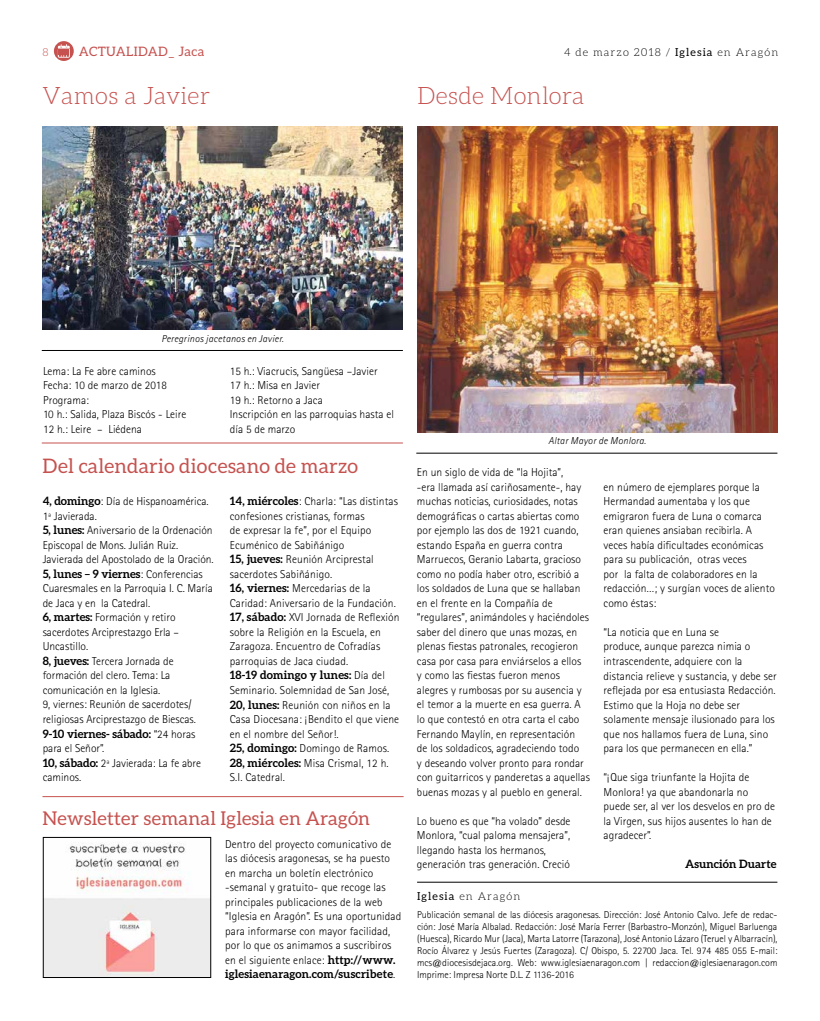
<style>
.page{position:relative;width:820px;height:1021px;background:#fff}
.page>*{position:absolute;margin:0;border:0;box-sizing:border-box;transform-origin:0 0}
.t1{font:300 24px "Aleo";letter-spacing:.01em;color:#c5524f}
.t2{font:20px "Aleo";letter-spacing:.01em;color:#c5524f}
.t3{font:19px "Aleo";letter-spacing:.01em;color:#c5524f}
.t4{font:13px "Aleo";letter-spacing:.025em;color:#c5524f}
.t5{font:300 11.5px/14.5px "Rotis Sans Serif";letter-spacing:.005em;color:#000}
.t6{font:700 11.5px "Aleo";letter-spacing:.01em;color:#000}
.t7{font:300 11px "Aleo";letter-spacing:.1em;color:#000}
.t8{font:300 11px "Aleo";color:#c5524f}
.t9{font:300 10px/12px "Rotis Sans Serif";color:#000;text-align:justify}
.t10{font:italic 300 10px "Rotis Sans Serif";letter-spacing:.025em;color:#000}
.s1{font-weight:400}
.s2{font-family:"Aleo";font-weight:700}
.s3{font-family:"Rotis Sans Serif";font-weight:300}
</style>
<div class="page">
<svg style="left:54px;top:41px;width:20px;height:20px"></svg>
<hr style="left:417px;top:881px;width:360px;height:1px;background:#000">
<img style="left:43px;top:126px;width:360px;height:203px">
<hr style="left:42px;top:350px;width:361px;height:1px;background:#000">
<hr style="left:42px;top:443px;width:361px;height:1px;background:#c5524f">
<img style="left:417px;top:126px;width:360px;height:306px">
<hr style="left:416px;top:453px;width:361px;height:1px;background:#000">
<hr style="left:42px;top:796px;width:361px;height:1px;background:#c5524f">
<img style="left:45px;top:843px;width:164px;height:132px">
<div style="left:43px;top:837px;width:168px;height:140px;border:1px solid #000"></div>
<p class="t8" style="left:43px;top:46px;width:8px">8</p>
<p class="t4" style="left:79px;top:44px;width:127px">ACTUALIDAD_ Jaca</p>
<p class="t7" style="left:564px;top:46px;width:216px">4 de marzo 2018 / <span class="s1">Iglesia</span> en Aragón</p>
<h1 class="t1" style="left:43px;top:82px;width:169px">Vamos a Javier</h1>
<h1 class="t1" style="left:417px;top:83px;width:169px">Desde Monlora</h1>
<p class="t10" style="left:161px;top:332px;width:124px">Peregrinos jacetanos en Javier.</p>
<p class="t5" style="left:43px;top:364px;width:145px">Lema: La Fe abre caminos<br>Fecha: 10 de marzo de 2018<br>Programa:<br>10 h.: Salida, Plaza Biscós - Leire<br>12 h.: Leire – Liédena</p>
<p class="t5" style="left:230px;top:364px;width:166px">15 h.: Viacrucis, Sangüesa –Javier<br>17 h.: Misa en Javier<br>19 h.: Retorno a Jaca<br>Inscripción en las parroquias hasta el día 5 de marzo</p>
<h2 class="t2" style="left:43px;top:454px;width:317px">Del calendario diocesano de marzo</h2>
<p class="t5" style="left:43px;top:494px;width:172px"><span class="s2">4, domingo</span>: Día de Hispanoamérica.<br>1ª Javierada.<br><span class="s2">5, lunes:</span> Aniversario de la Ordenación<br>Episcopal de Mons. Julián Ruiz.<br>Javierada del Apostolado de la Oración.</p>
<p class="t6" style="left:43px;top:567px;width:161px">5, lunes – 9 viernes<span class="s3">: Conferencias</span></p>
<p class="t5" style="left:43px;top:581px;width:171px">Cuaresmales en la Parroquia I. C. María de Jaca y en la Catedral.<br><span class="s2">6, martes:</span> Formación y retiro sacerdotes Arciprestazgo Erla –<br>Uncastillo.<br><span class="s2">8, jueves:</span> Tercera Jornada de formación del clero. Tema: La comunicación en la Iglesia.<br>9, viernes: Reunión de sacerdotes/ religiosas Arciprestazgo de Biescas.</p>
<p class="t6" style="left:43px;top:726px;width:154px">9-10 viernes- sábado: <span class="s3">“24 horas</span></p>
<p class="t5" style="left:43px;top:741px;width:160px">para el Señor”.<br><span class="s2">10, sábado:</span> 2ª Javierada: La fe abre caminos.</p>
<h3 class="t3" style="left:43px;top:807px;width:329px">Newsletter semanal Iglesia en Aragón</h3>
<p class="t5" style="left:225px;top:836px;width:177px">Dentro del proyecto comunicativo de las diócesis aragonesas, se ha puesto en marcha un boletín electrónico -semanal y gratuito- que recoge las principales publicaciones de la web “Iglesia en Aragón”. Es una oportunidad para informarse con mayor facilidad, por lo que os animamos a suscribiros en el siguiente enlace: <span class="s2">http://www.</span></p>
<p class="t6" style="left:225px;top:967px;width:171px">iglesiaenaragon.com/suscribete<span class="s3">.</span></p>
<p class="t5" style="left:230px;top:494px;width:171px"><span class="s2">14, miércoles</span>: Charla: “Las distintas confesiones cristianas, formas<br>de expresar la fe”, por el Equipo<br>Ecuménico de Sabiñánigo<br><span class="s2">15, jueves:</span> Reunión Arciprestal sacerdotes Sabiñánigo.<br><span class="s2">16, viernes:</span> Mercedarias de la<br>Caridad: Aniversario de la Fundación.<br><span class="s2">17, sábado:</span> XVI Jornada de Reflexión sobre la Religión en la Escuela, en<br>Zaragoza. Encuentro de Cofradías parroquias de Jaca ciudad.</p>
<p class="t6" style="left:230px;top:668px;width:156px">18-19 domingo y lunes: <span class="s3">Día del</span></p>
<p class="t5" style="left:230px;top:683px;width:171px">Seminario. Solemnidad de San José,<br><span class="s2">20, lunes:</span> Reunión con niños en la<br>Casa Diocesana: ¡Bendito el que viene en el nombre del Señor!.<br><span class="s2">25, domingo:</span> Domingo de Ramos.<br><span class="s2">28, miércoles:</span> Misa Crismal, 12 h.<br>S.I. Catedral.</p>
<p class="t10" style="left:548px;top:435px;width:99px">Altar Mayor de Monlora.</p>
<p class="t5" style="left:417px;top:465px;width:174px">En un siglo de vida de “la Hojita”,<br>-era llamada así cariñosamente-, hay muchas noticias, curiosidades, notas demográficas o cartas abiertas como por ejemplo las dos de 1921 cuando, estando España en guerra contra Marruecos, Geranio Labarta, gracioso como no podía haber otro, escribió a los soldados de Luna que se hallaban en el frente en la Compañía de “regulares”, animándoles y haciéndoles saber del dinero que unas mozas, en plenas fiestas patronales, recogieron casa por casa para enviárselos a ellos<br>y como las fiestas fueron menos alegres y rumbosas por su ausencia y el temor a la muerte en esa guerra. A lo que contestó en otra carta el cabo Fernando Maylín, en representación<br>de los soldadicos, agradeciendo todo<br>y deseando volver pronto para rondar con guitarricos y panderetas a aquellas buenas mozas y al pueblo en general.</p>
<p class="t5" style="left:417px;top:813px;width:155px">Lo bueno es que “ha volado” desde Monlora, “cual paloma mensajera”, llegando hasta los hermanos, generación tras generación. Creció</p>
<p class="t5" style="left:603px;top:480px;width:173px">en número de ejemplares porque la<br>Hermandad aumentaba y los que emigraron fuera de Luna o comarca eran quienes ansiaban recibirla. A veces había dificultades económicas para su publicación, otras veces<br>por la falta de colaboradores en la redacción…; y surgían voces de aliento como éstas:</p>
<p class="t5" style="left:603px;top:625px;width:174px">“La noticia que en Luna se<br>produce, aunque parezca nimia o intrascendente, adquiere con la distancia relieve y sustancia, y debe ser reflejada por esa entusiasta Redacción.<br>Estimo que la Hoja no debe ser solamente mensaje ilusionado para los que nos hallamos fuera de Luna, sino para los que permanecen en ella.”</p>
<p class="t5" style="left:603px;top:770px;width:173px">“¡Que siga triunfante la Hojita de<br>Monlora! ya que abandonarla no puede ser, al ver los desvelos en pro de la Virgen, sus hijos ausentes lo han de agradecer”.</p>
<p class="t6" style="left:684px;top:857px;width:93px">Asunción Duarte</p>
<p class="t7" style="left:417px;top:890px;width:105px"><span class="s1">Iglesia</span> en Aragón</p>
<p class="t9" style="left:417px;top:908px;width:362px">Publicación semanal de las diócesis aragonesas. Dirección: José Antonio Calvo. Jefe de redac&shy;ción: José María Albalad. Redacción: José María Ferrer (Barbastro-Monzón), Miguel Barluenga (Huesca), Ricardo Mur (Jaca), Marta Latorre (Tarazona), José Antonio Lázaro (Teruel y Albarracín), Rocío Álvarez y Jesús Fuertes (Zaragoza). C/ Obispo, 5. 22700 Jaca. Tel. 974 485 055 E-mail: mcs@diocesisdejaca.org. Web: www.iglesiaenaragon.com | redaccion@iglesiaenaragon.com Imprime: Impresa Norte D.L. Z 1136-2016</p>
</div>
